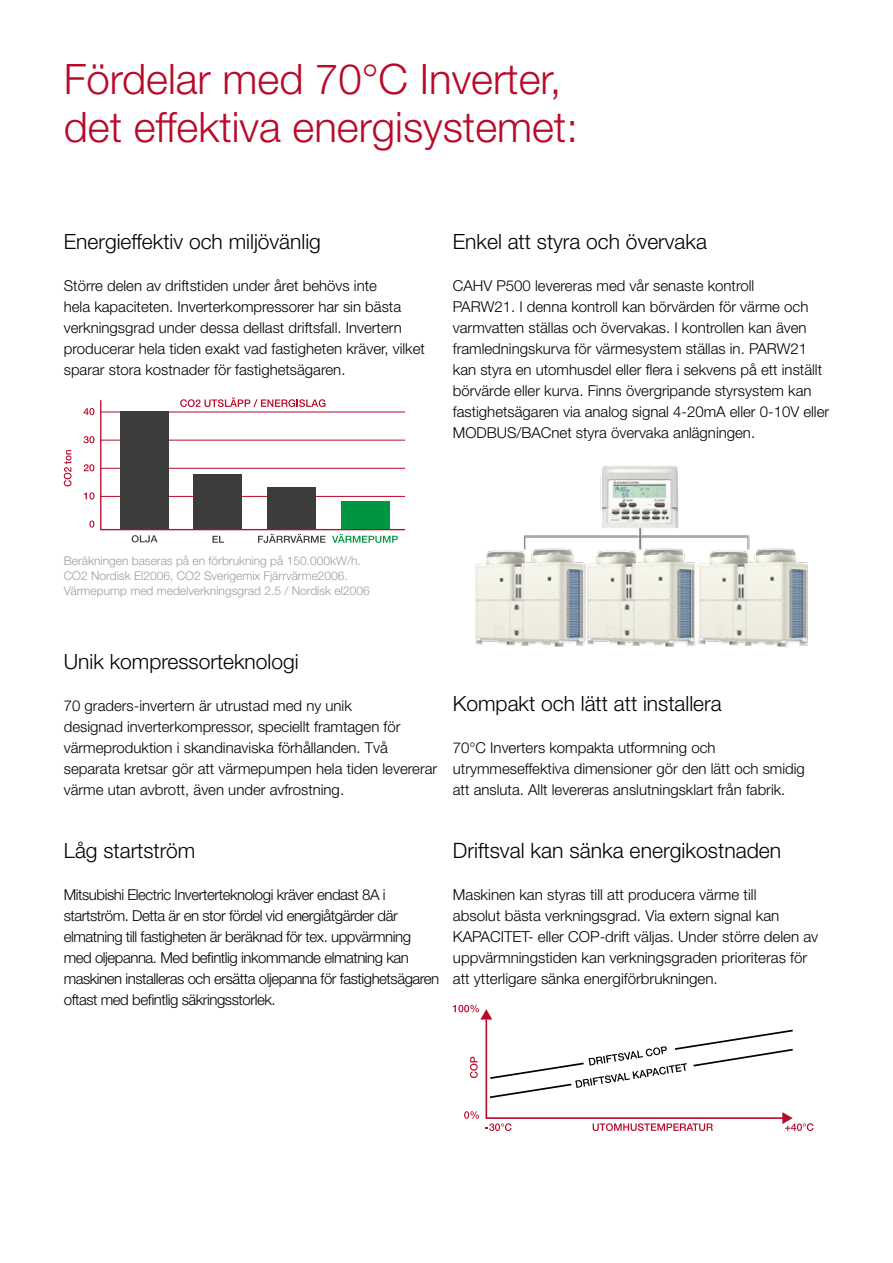
<style>
.page{position:relative;width:893px;height:1263px;background:#fff}
.page>*{position:absolute;margin:0;border:0;box-sizing:border-box;transform-origin:0 0}
.t1{font:300 42px/48px "Helvetica Neue LT Std";color:#b80a29}
.t2{font:300 21.15px "Helvetica Neue LT Std";color:#000}
.t3{font:300 21px "Helvetica Neue LT Std";color:#000}
.t4{font:300 15.15px/21px "Helvetica Neue LT Std";color:#000}
.t5{font:300 15px/21px "Helvetica Neue LT Std";color:#000}
.t6{font:300 15px/21px "Helvetica Neue LT Std";letter-spacing:-.03em;color:#000}
.t7{font:300 12px/15px "Helvetica Neue LT Std";color:#9d9d9c}
</style>
<div class="page">
<svg style="left:64px;top:450px;width:8px;height:36px"></svg>
<svg style="left:84px;top:397px;width:322px;height:146px"></svg>
<img style="left:475px;top:466px;width:332px;height:182px">
<svg style="left:453px;top:1005px;width:360px;height:126px"></svg>
<h1 class="t1" style="left:64px;top:54px;width:516px">Fördelar med 70°C Inverter, det effektiva energisystemet:</h1>
<h3 class="t3" style="left:64px;top:229px;width:259px">Energieffektiv och miljövänlig</h3>
<p class="t5" style="left:64px;top:275px;width:363px">Större delen av driftstiden under året behövs inte<br>hela kapaciteten. Inverterkompressorer har sin bästa verkningsgrad under dessa dellast driftsfall. Invertern producerar hela tiden exakt vad fastigheten kräver, vilket sparar stora kostnader för fastighetsägaren.</p>
<h3 class="t3" style="left:453px;top:229px;width:256px">Enkel att styra och övervaka</h3>
<p class="t5" style="left:453px;top:275px;width:378px">CAHV P500 levereras med vår senaste kontroll<br>PARW21. I denna kontroll kan börvärden för värme och varmvatten ställas och övervakas. I kontrollen kan även framledningskurva för värmesystem ställas in. PARW21 kan styra en utomhusdel eller flera i sekvens på ett inställt börvärde eller kurva. Finns övergripande styrsystem kan fastighetsägaren via analog signal 4-20mA eller 0-10V eller MODBUS/BACnet styra övervaka anlägningen.</p>
<p class="t7" style="left:64px;top:553px;width:307px">Beräkningen baseras på en förbrukning på 150.000kW/h.<br>CO2 Nordisk El2006, CO2 Sverigemix Fjärrvärme2006.<br>Värmepump med medelverkningsgrad 2.5 / Nordisk el2006</p>
<h3 class="t3" style="left:64px;top:649px;width:236px">Unik kompressorteknologi</h3>
<p class="t5" style="left:64px;top:695px;width:375px">70 graders-invertern är utrustad med ny unik<br>designad inverterkompressor, speciellt framtagen för värmeproduktion i skandinaviska förhållanden. Två separata kretsar gör att värmepumpen hela tiden levererar värme utan avbrott, även under avfrostning.</p>
<h3 class="t3" style="left:453px;top:691px;width:270px">Kompakt och lätt att installera</h3>
<p class="t5" style="left:453px;top:737px;width:353px">70°C Inverters kompakta utformning och utrymmeseffektiva dimensioner gör den lätt och smidig att ansluta. Allt levereras anslutningsklart från fabrik.</p>
<h3 class="t3" style="left:64px;top:838px;width:133px">Låg startström</h3>
<p class="t6" style="left:64px;top:884px;width:377px">Mitsubishi Electric Inverterteknologi kräver endast 8A i startström. Detta är en stor fördel vid energiåtgärder där elmatning till fastigheten är beräknad för tex. uppvärmning med oljepanna. Med befintlig inkommande elmatning kan maskinen installeras och ersätta oljepanna för fastighetsägaren oftast med befintlig säkringsstorlek.</p>
<h2 class="t2" style="left:453px;top:837px;width:330px">Driftsval kan sänka energikostnaden</h2>
<p class="t4" style="left:453px;top:884px;width:367px">Maskinen kan styras till att producera värme till<br>absolut bästa verkningsgrad. Via extern signal kan KAPACITET- eller COP-drift väljas. Under större delen av uppvärmningstiden kan verkningsgraden prioriteras för att ytterligare sänka energiförbrukningen.</p>
</div>
